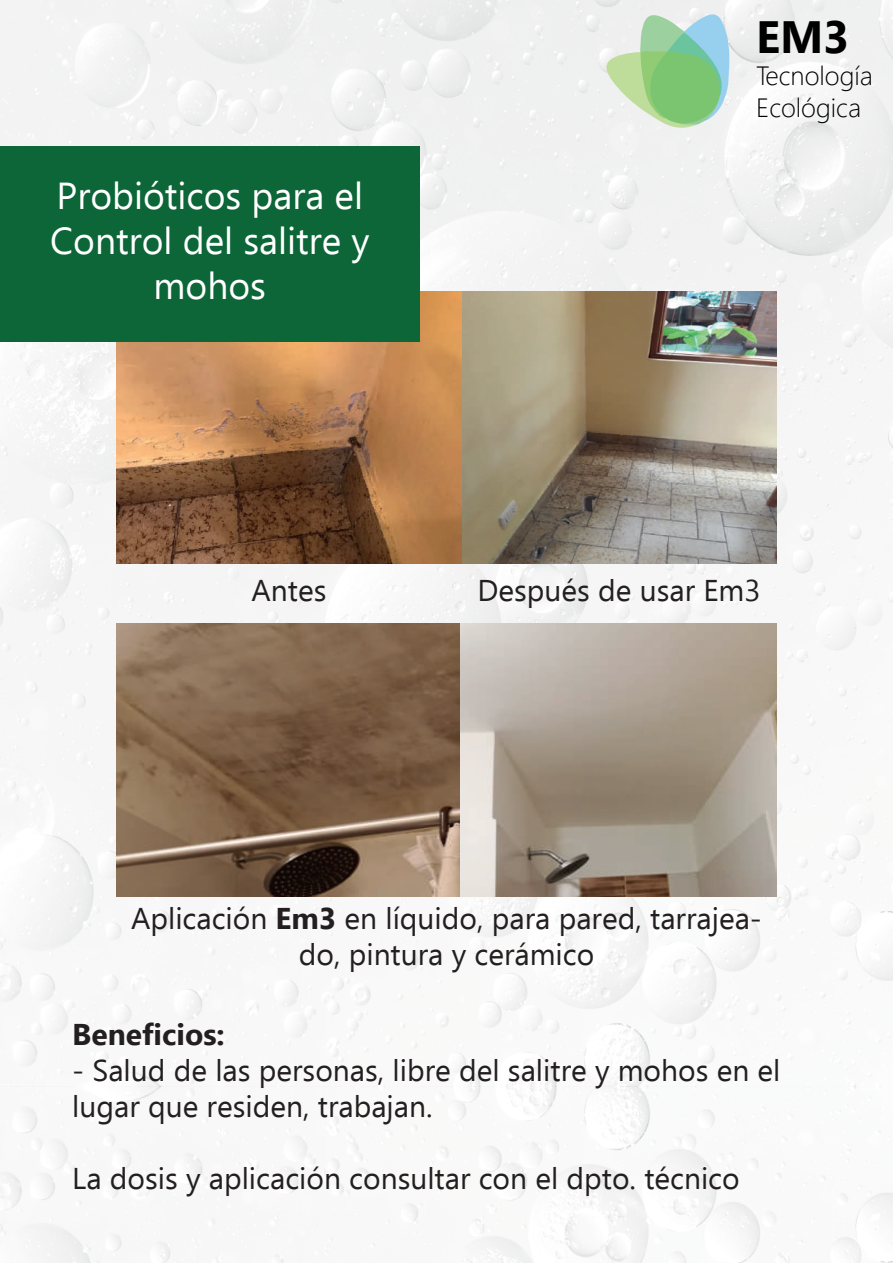
<style>
.page{position:relative;width:893px;height:1263px;background:#fff}
.page>*{position:absolute;margin:0;border:0;box-sizing:border-box;transform-origin:0 0}
.t1{font:700 45.3px "Segoe UI";color:#000}
.t2{font:37.5px/45px "Ebrima";color:#fff;text-align:center}
.t3{font:30px/36px "Ebrima";color:#231f20;text-align:center}
.t4{font:700 30px "Ebrima";color:#231f20}
.t5{font:300 26.4px/31.7px "Segoe UI";color:#000}
.s1{font-weight:700}
</style>
<div class="page">
<img style="left:0;top:0;width:892px;height:1263px">
<img style="left:117px;top:292px;width:659px;height:271px">
<img style="left:117px;top:623px;width:344px;height:273px">
<img style="left:461px;top:623px;width:315px;height:273px">
<div style="left:0;top:146px;width:420px;height:195px;background:#0c6638"></div>
<svg style="left:602px;top:13px;width:128px;height:117px"></svg>
<p class="t2" style="left:50px;top:172px;width:321px">Probióticos para el<br>Control del salitre y mohos</p>
<h1 class="t1" style="left:756px;top:-5px;width:95px">EM3</h1>
<p class="t5" style="left:756px;top:57px;width:118px">Tecnología<br>Ecológica</p>
<p class="t3" style="left:251px;top:572px;width:76px">Antes</p>
<p class="t3" style="left:477px;top:572px;width:285px">Después de usar Em3</p>
<p class="t3" style="left:131px;top:899px;width:632px">Aplicación <span class="s1">Em3</span> en líquido, para pared, tarrajea&shy;do, pintura y cerámico</p>
<p class="t4" style="left:72px;top:1011px;width:154px">Beneficios:</p>
<p class="t3" style="left:72px;top:1052px;width:710px;text-align:left">- Salud de las personas, libre del salitre y mohos en el lugar que residen, trabajan.</p>
<p class="t3" style="left:72px;top:1160px;width:669px">La dosis y aplicación consultar con el dpto. técnico</p>
</div>
